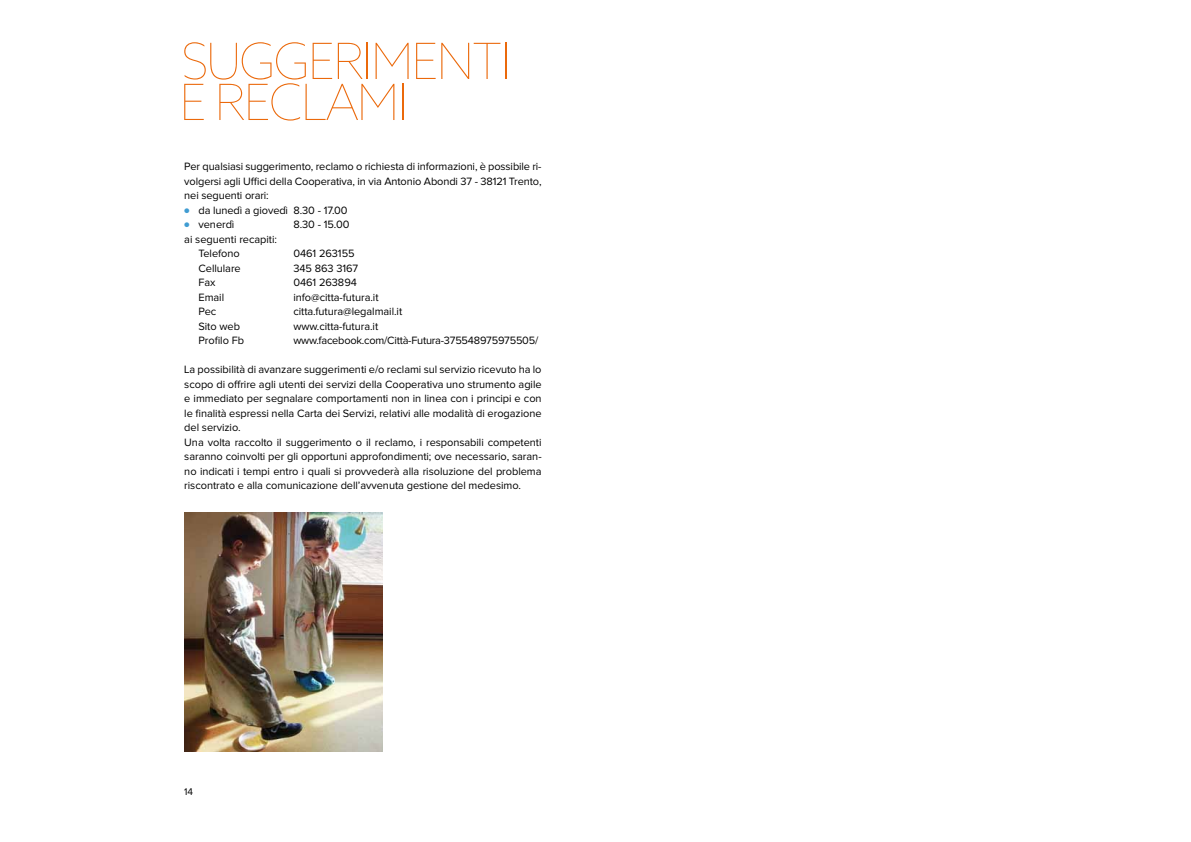
<style>
.page{position:relative;width:1191px;height:842px;background:#fff}
.page>*{position:absolute;margin:0;border:0;box-sizing:border-box;transform-origin:0 0}
.t1{font:100 50px/41px "Azo Sans";letter-spacing:-.05em;color:#eb690b}
.t2{font:11px/14.5px "Proxima Nova";letter-spacing:-.005em;color:#000}
.t3{font:10px "Proxima Nova";color:#000}
.s1{font-size:8px;color:#409cd2}
</style>
<div class="page">
<img style="left:184px;top:513px;width:198px;height:238px">
<h1 class="t1" style="left:179px;top:40px;width:256px">SUGGERI MENTI<br>E RECLAMI</h1>
<p class="t2" style="left:184px;top:160px;width:359px;text-align:justify">Per qualsiasi suggerimento, reclamo o richiesta di informazioni, è possibile ri&shy;volgersi agli Uffici della Cooperativa, in via Antonio Abondi 37 - 38121 Trento, nei seguenti orari:</p>
<p class="t2" style="left:184px;top:203px;width:165px"><span class="s1">●</span> da lunedì a giovedì 8.30 - 17.00</p>
<p class="t2" style="left:184px;top:218px;width:52px"><span class="s1">●</span> venerdì</p>
<p class="t2" style="left:293px;top:218px;width:58px">8.30 - 15.00</p>
<p class="t2" style="left:198px;top:232px;width:80px;text-indent:-14px">ai seguenti recapiti:<br>Telefono</p>
<p class="t2" style="left:293px;top:247px;width:63px">0461 263155</p>
<p class="t2" style="left:198px;top:261px;width:44px">Cellulare</p>
<p class="t2" style="left:293px;top:261px;width:66px">345 863 3167</p>
<p class="t2" style="left:198px;top:276px;width:19px">Fax</p>
<p class="t2" style="left:293px;top:276px;width:65px">0461 263894</p>
<p class="t2" style="left:198px;top:290px;width:27px">Email</p>
<p class="t2" style="left:293px;top:290px;width:87px">info@citta-futura.it</p>
<p class="t2" style="left:198px;top:305px;width:19px">Pec</p>
<p class="t2" style="left:293px;top:305px;width:110px">citta.futura@legalmail.it</p>
<p class="t2" style="left:198px;top:319px;width:43px">Sito web</p>
<p class="t2" style="left:293px;top:319px;width:86px">www.citta-futura.it</p>
<p class="t2" style="left:198px;top:334px;width:47px">Profilo Fb</p>
<p class="t2" style="left:293px;top:334px;width:246px">www.facebook.com/Città-Futura-375548975975505/</p>
<p class="t2" style="left:184px;top:363px;width:359px">La possibilità di avanzare suggerimenti e/o reclami sul servizio ricevuto ha lo scopo di offrire agli utenti dei servizi della Cooperativa uno strumento agile e immediato per segnalare comportamenti non in linea con i principi e con le finalità espressi nella Carta dei Servizi, relativi alle modalità di erogazione del servizio.<br>Una volta raccolto il suggerimento o il reclamo, i responsabili competenti saranno coinvolti per gli opportuni approfondimenti; ove necessario, saran&shy;no indicati i tempi entro i quali si provvederà alla risoluzione del problema riscontrato e alla comunicazione dell’avvenuta gestione del medesimo.</p>
<p class="t3" style="left:184px;top:787px;width:10px">14</p>
</div>
